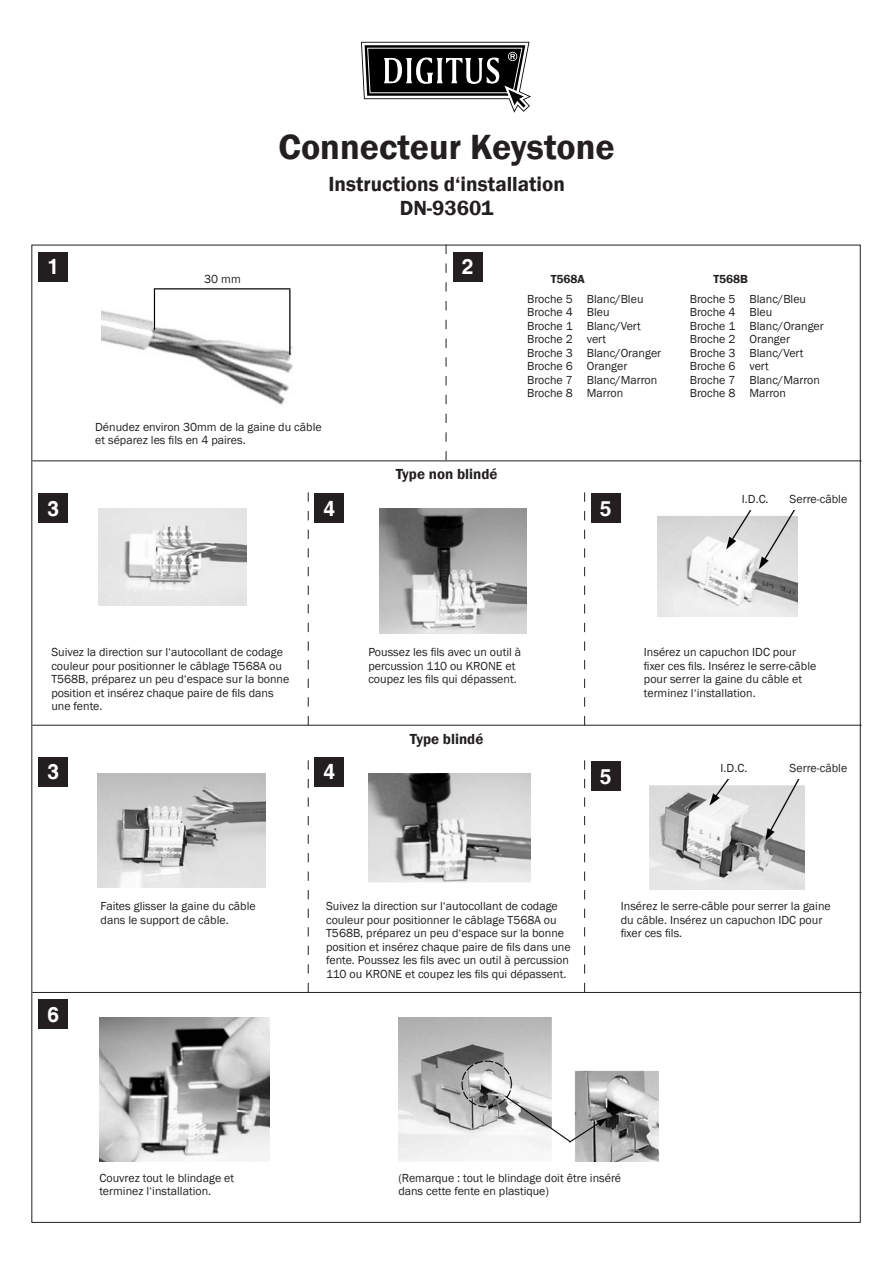
<style>
.page{position:relative;width:893px;height:1263px;background:#fff}
.page>*{position:absolute;margin:0;border:0;box-sizing:border-box;transform-origin:0 0}
.t1{font:600 36px "Franklin Gothic";color:#231f20}
.t2{font:600 21px/24px "Franklin Gothic";color:#231f20;text-align:center}
.t3{font:700 21px "Helvetica";color:#fff}
.t4{font:600 15px "Franklin Gothic";color:#231f20}
.t5{font:12px/13.5px "Franklin Gothic";color:#231f20}
.t6{font:600 12px "Franklin Gothic";color:#231f20}
</style>
<div class="page">
<svg style="left:361px;top:42px;width:170px;height:71px"></svg>
<hr style="left:32px;top:460px;width:829px;height:1px;background:#231f20">
<hr style="left:32px;top:725px;width:829px;height:1px;background:#231f20">
<hr style="left:32px;top:992px;width:829px;height:1px;background:#231f20">
<svg style="left:446px;top:245px;width:1px;height:215px"></svg>
<svg style="left:308px;top:492px;width:1px;height:233px"></svg>
<svg style="left:308px;top:760px;width:1px;height:232px"></svg>
<svg style="left:584px;top:492px;width:1px;height:233px"></svg>
<svg style="left:584px;top:760px;width:1px;height:232px"></svg>
<div style="left:39px;top:252px;width:29px;height:30px;background:#231f20"></div>
<div style="left:39px;top:493px;width:29px;height:30px;background:#231f20"></div>
<div style="left:314px;top:757px;width:30px;height:29px;background:#231f20"></div>
<div style="left:453px;top:252px;width:29px;height:30px;background:#231f20"></div>
<div style="left:314px;top:493px;width:30px;height:30px;background:#231f20"></div>
<div style="left:591px;top:493px;width:30px;height:30px;background:#231f20"></div>
<div style="left:591px;top:761px;width:30px;height:30px;background:#231f20"></div>
<div style="left:39px;top:999px;width:29px;height:30px;background:#231f20"></div>
<div style="left:39px;top:757px;width:29px;height:29px;background:#231f20"></div>
<img style="left:101px;top:288px;width:192px;height:117px">
<img style="left:99px;top:509px;width:147px;height:97px">
<img style="left:380px;top:509px;width:146px;height:124px">
<img style="left:658px;top:511px;width:140px;height:105px">
<img style="left:98px;top:773px;width:167px;height:115px">
<img style="left:369px;top:773px;width:161px;height:110px">
<img style="left:650px;top:779px;width:154px;height:111px">
<img style="left:99px;top:1017px;width:170px;height:144px">
<img style="left:398px;top:1017px;width:260px;height:145px">
<h2 class="t3" style="left:48px;top:254px;width:13px">1</h2>
<h2 class="t3" style="left:48px;top:495px;width:13px">3</h2>
<p class="t5" style="left:204px;top:272px;width:38px">30 mm</p>
<h1 class="t1" style="left:278px;top:125px;width:338px">Connecteur Keystone</h1>
<h2 class="t2" style="left:328px;top:173px;width:238px">Instructions d‘installation<br>DN-93601</h2>
<h2 class="t3" style="left:462px;top:254px;width:13px">2</h2>
<p class="t6" style="left:551px;top:271px;width:36px">T568A</p>
<p class="t5" style="left:527px;top:292px;width:135px">Broche 5 Blanc/Bleu<br>Broche 4 Bleu<br>Broche 1 Blanc/Vert<br>Broche 2 vert<br>Broche 3 Blanc/Oranger<br>Broche 6 Oranger<br>Broche 7 Blanc/Marron<br>Broche 8 Marron</p>
<p class="t5" style="left:95px;top:420px;width:228px">Dénudez environ 30mm de la gaine du câble et séparez les fils en 4 paires.</p>
<p class="t4" style="left:396px;top:465px;width:103px">Type non blindé</p>
<h2 class="t3" style="left:323px;top:495px;width:13px">4</h2>
<h2 class="t3" style="left:600px;top:495px;width:13px">5</h2>
<p class="t6" style="left:713px;top:271px;width:36px">T568B</p>
<p class="t5" style="left:690px;top:292px;width:135px">Broche 5 Blanc/Bleu<br>Broche 4 Bleu<br>Broche 1 Blanc/Oranger<br>Broche 2 Oranger<br>Broche 3 Blanc/Vert<br>Broche 6 vert<br>Broche 7 Blanc/Marron<br>Broche 8 Marron</p>
<p class="t5" style="left:742px;top:493px;width:28px">I.D.C.</p>
<p class="t5" style="left:790px;top:493px;width:59px">Serre-câble</p>
<p class="t5" style="left:51px;top:646px;width:239px">Suivez la direction sur l‘autocollant de codage couleur pour positionner le câblage T568A ou T568B, préparez un peu d‘espace sur la bonne position et insérez chaque paire de fils dans une fente.</p>
<p class="t5" style="left:368px;top:646px;width:154px">Poussez les fils avec un outil à percussion 110 ou KRONE et coupez les fils qui dépassent.</p>
<p class="t5" style="left:644px;top:646px;width:174px">Insérez un capuchon IDC pour fixer ces fils. Insérez le serre-câble pour serrer la gaine du câble et terminez l‘installation.</p>
<p class="t4" style="left:410px;top:730px;width:75px">Type blindé</p>
<h2 class="t3" style="left:48px;top:759px;width:13px">3</h2>
<h2 class="t3" style="left:323px;top:759px;width:13px">4</h2>
<h2 class="t3" style="left:600px;top:763px;width:13px">5</h2>
<p class="t5" style="left:721px;top:762px;width:28px">I.D.C.</p>
<p class="t5" style="left:790px;top:762px;width:59px">Serre-câble</p>
<h2 class="t3" style="left:48px;top:1001px;width:13px">6</h2>
<p class="t5" style="left:101px;top:900px;width:157px">Faites glisser la gaine du câble dans le support de câble.</p>
<p class="t5" style="left:326px;top:900px;width:246px">Suivez la direction sur l‘autocollant de codage couleur pour positionner le câblage T568A ou T568B, préparez un peu d‘espace sur la bonne position et insérez chaque paire de fils dans une fente. Poussez les fils avec un outil à percussion 110 ou KRONE et coupez les fils qui dépassent.</p>
<p class="t5" style="left:621px;top:900px;width:211px">Insérez le serre-câble pour serrer la gaine du câble. Insérez un capuchon IDC pour fixer ces fils.</p>
<p class="t5" style="left:100px;top:1171px;width:136px">Couvrez tout le blindage et terminez l‘installation.</p>
<p class="t5" style="left:398px;top:1171px;width:224px">(Remarque : tout le blindage doit être inséré dans cette fente en plastique)</p>
</div>
